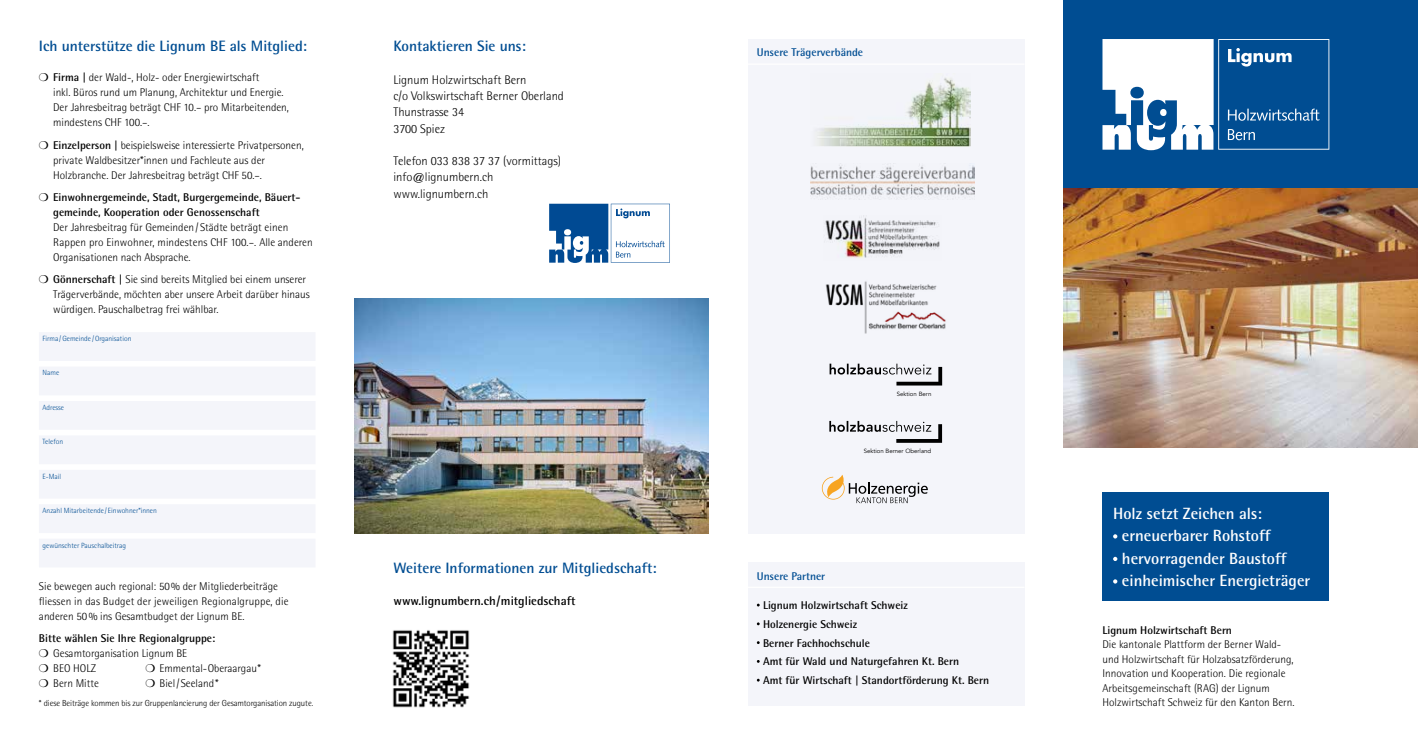
<style>
.page{position:relative;width:1418px;height:745px;background:#fff}
.page>*{position:absolute;margin:0;border:0;box-sizing:border-box;transform-origin:0 0}
.t1{font:700 16.25px/22.5px "Rotis Semi Sans";color:#fff}
.t2{font:700 15px "Rotis Semi Sans";color:#004d92}
.t3{font:300 12.5px/16.2px "Rotis Semi Sans";color:#000}
.t4{font:700 12.5px "Rotis Semi Sans";color:#000}
.t5{font:300 11.25px/15px "Rotis Semi Sans";color:#000}
.t6{font:700 11.25px/18.8px "Rotis Semi Sans";color:#000}
.t7{font:700 11.25px "Rotis Semi Sans";color:#004d92}
.t8{font:300 8.75px "Rotis Semi Sans";letter-spacing:-.01em;color:#000}
.t9{font:300 7.5px "Rotis Semi Sans";color:#004d92}
.t10{font:6.12px "Avenir";color:#000}
.s1{font-weight:700}
.s2{font-weight:300}
</style>
<div class="page">
<div style="left:1063px;top:0;width:354px;height:189px;background:#004d92"></div>
<img style="left:1063px;top:189px;width:354px;height:257px">
<div style="left:1102px;top:491px;width:227px;height:109px;background:#004d92"></div>
<svg style="left:1113px;top:534px;width:4px;height:4px"></svg>
<svg style="left:1113px;top:556px;width:4px;height:4px"></svg>
<svg style="left:1113px;top:579px;width:4px;height:4px"></svg>
<svg style="left:1102px;top:39px;width:227px;height:111px"></svg>
<div style="left:748px;top:562px;width:276px;height:143px;background:#f4f5fa"></div>
<hr style="left:748px;top:586px;width:276px;height:1px;background:#fff">
<div style="left:748px;top:39px;width:276px;height:494px;background:#f4f5fa"></div>
<hr style="left:748px;top:63px;width:276px;height:2px;background:#fff">
<div style="left:39px;top:332px;width:276px;height:29px;background:#f4f5fa"></div>
<div style="left:39px;top:366px;width:276px;height:29px;background:#f4f5fa"></div>
<div style="left:39px;top:401px;width:276px;height:28px;background:#f4f5fa"></div>
<div style="left:39px;top:435px;width:276px;height:29px;background:#f4f5fa"></div>
<div style="left:39px;top:469px;width:276px;height:29px;background:#f4f5fa"></div>
<div style="left:39px;top:504px;width:276px;height:28px;background:#f4f5fa"></div>
<div style="left:39px;top:538px;width:276px;height:29px;background:#f4f5fa"></div>
<img style="left:816px;top:77px;width:154px;height:69px">
<img style="left:810px;top:163px;width:164px;height:37px">
<img style="left:825px;top:281px;width:121px;height:53px">
<img style="left:825px;top:215px;width:115px;height:43px">
<svg style="left:829px;top:420px;width:113px;height:22px"></svg>
<svg style="left:829px;top:363px;width:113px;height:22px"></svg>
<svg style="left:821px;top:474px;width:106px;height:29px"></svg>
<img style="left:392px;top:630px;width:78px;height:78px">
<img style="left:354px;top:298px;width:355px;height:235px">
<svg style="left:549px;top:203px;width:121px;height:60px"></svg>
<h2 class="t2" style="left:39px;top:37px;width:269px">Ich unterstütze die Lignum BE als Mitglied:</h2>
<p class="t5" style="left:53px;top:70px;width:237px;text-indent:-14px">❍ <span class="s1">Firma |</span> der Wald-, Holz- oder Energiewirtschaft<br>inkl. Büros rund um Planung, Architektur und Energie.<br>Der Jahresbeitrag beträgt CHF 10.– pro Mitarbeitenden, mindestens CHF 100.–.</p>
<p class="t5" style="left:53px;top:137px;width:252px;text-indent:-14px">❍ <span class="s1">Einzelperson |</span> beispielsweise interessierte Privatpersonen, private Waldbesitzer*innen und Fachleute aus der<br>Holzbranche. Der Jahresbeitrag beträgt CHF 50.–.</p>
<p class="t6" style="left:53px;top:189px;width:249px;line-height:15px;text-indent:-14px">❍ Einwohnergemeinde, Stadt, Burgergemeinde, Bäuert&shy;gemeinde, Kooperation oder Genossenschaft</p>
<p class="t5" style="left:53px;top:219px;width:261px">Der Jahresbeitrag für Gemeinden/ Städte beträgt einen<br>Rappen pro Einwohner, mindestens CHF 100.–. Alle anderen<br>Organisationen nach Absprache.</p>
<p class="t5" style="left:53px;top:271px;width:258px;text-indent:-14px">❍ <span class="s1">Gönnerschaft |</span> Sie sind bereits Mitglied bei einem unserer<br>Trägerverbände, möchten aber unsere Arbeit darüber hinaus würdigen. Pauschalbetrag frei wählbar.</p>
<p class="t9" style="left:43px;top:334px;width:90px">Firma /Gemeinde /Organisation</p>
<p class="t9" style="left:43px;top:368px;width:18px">Name</p>
<p class="t9" style="left:43px;top:403px;width:23px">Adresse</p>
<p class="t9" style="left:43px;top:437px;width:22px">Telefon</p>
<p class="t9" style="left:43px;top:471px;width:20px">E-Mail</p>
<p class="t9" style="left:43px;top:506px;width:116px">Anzahl Mitarbeitende / Einwohner*innen</p>
<p class="t9" style="left:43px;top:540px;width:85px">gewünschter Pauschalbeitrag</p>
<p class="t5" style="left:39px;top:578px;width:251px">Sie bewegen auch regional: 50% der Mitgliederbeiträge fliessen in das Budget der jeweiligen Regionalgruppe, die anderen 50% ins Gesamtbudget der Lignum BE.</p>
<p class="t6" style="left:39px;top:630px;width:178px;line-height:15px">Bitte wählen Sie Ihre Regionalgruppe: ❍ <span class="s2">Gesamtorganisation Lignum BE<br></span>❍ <span class="s2">BEO HOLZ</span></p>
<p class="t5" style="left:145px;top:660px;width:117px">❍ Emmental-Oberaargau*</p>
<p class="t5" style="left:39px;top:675px;width:61px">❍ Bern Mitte</p>
<p class="t5" style="left:145px;top:675px;width:75px">❍ Biel/Seeland*</p>
<p class="t8" style="left:39px;top:697px;width:276px">* diese Beiträge kommen bis zur Gruppenlancierung der Gesamtorganisation zugute.</p>
<h2 class="t2" style="left:393px;top:37px;width:134px">Kontaktieren Sie uns:</h2>
<p class="t3" style="left:393px;top:71px;width:172px">Lignum Holzwirtschaft Bern<br>c/o Volkswirtschaft Berner Oberland<br>Thunstrasse 34<br>3700 Spiez</p>
<p class="t3" style="left:393px;top:153px;width:169px">Telefon 033 838 37 37 (vormittags) info@lignumbern.ch www.lignumbern.ch</p>
<h2 class="t2" style="left:393px;top:558px;width:265px">Weitere Informationen zur Mitgliedschaft:</h2>
<p class="t4" style="left:393px;top:593px;width:183px">www.lignumbern.ch/mitgliedschaft</p>
<p class="t7" style="left:756px;top:46px;width:108px">Unsere Trägerverbände</p>
<p class="t10" style="left:896px;top:390px;width:36px">Sektion Bern</p>
<p class="t10" style="left:863px;top:447px;width:69px">Sektion Berner Oberland</p>
<p class="t7" style="left:756px;top:568px;width:70px">Unsere Partner</p>
<p class="t6" style="left:763px;top:595px;width:228px">Lignum Holzwirtschaft Schweiz<br>Holzenergie Schweiz<br>Berner Fachhochschule<br>Amt für Wald und Naturgefahren Kt. Bern<br>Amt für Wirtschaft | Standortförderung Kt. Bern</p>
<h1 class="t1" style="left:1121px;top:501px;width:190px;text-indent:-9px">Holz setzt Zeichen als: erneuerbarer Rohstoff hervorragender Baustoff einheimischer Energieträger</h1>
<p class="t6" style="left:1102px;top:620px;width:131px">Lignum Holzwirtschaft Bern</p>
<p class="t5" style="left:1102px;top:637px;width:193px;line-height:14.4px">Die kantonale Plattform der Berner Wald&shy;und Holzwirtschaft für Holzabsatzförderung, Innovation und Kooperation. Die regionale Arbeitsgemeinschaft (RAG) der Lignum Holzwirtschaft Schweiz für den Kanton Bern.</p>
</div>
